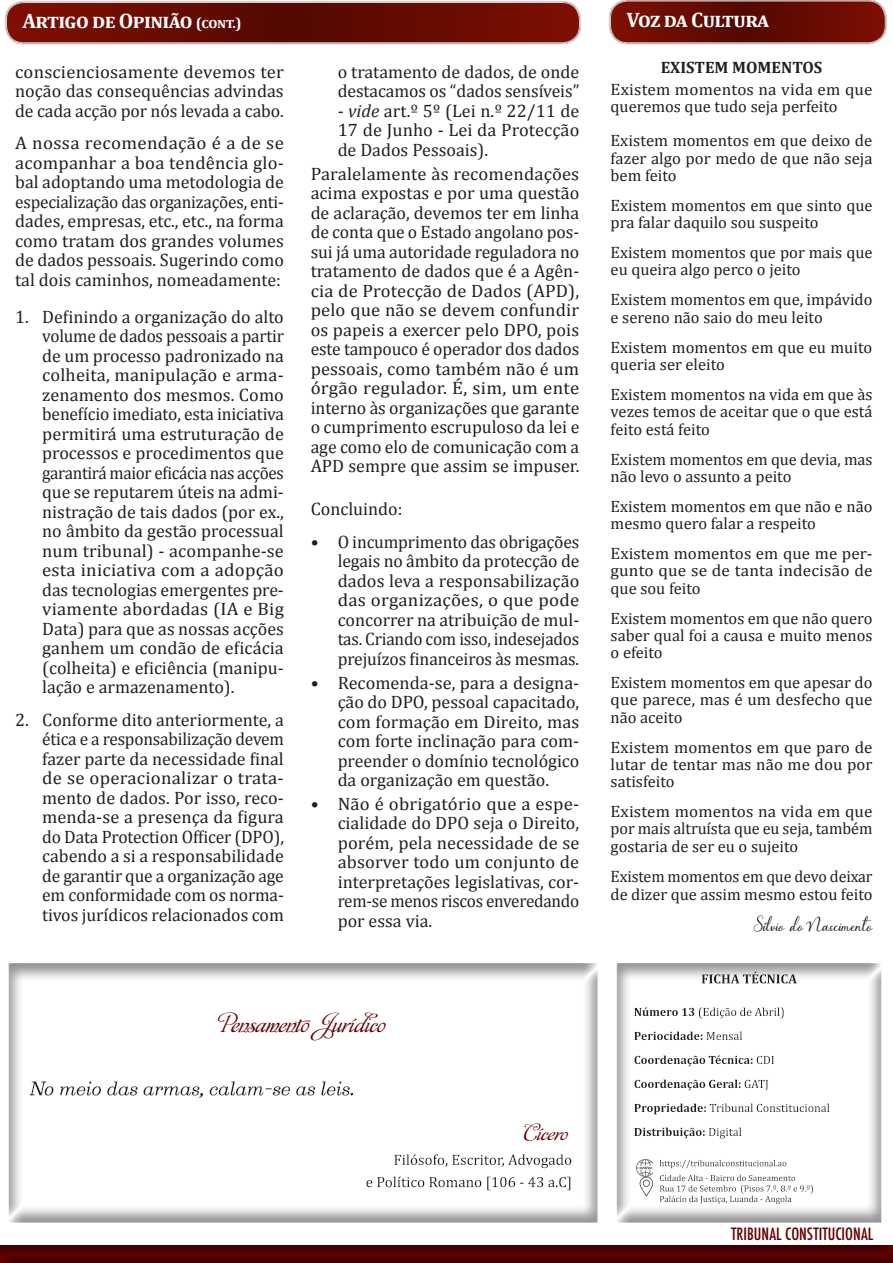
<style>
.page{position:relative;width:893px;height:1263px;background:#fff}
.page>*{position:absolute;margin:0;border:0;box-sizing:border-box;transform-origin:0 0}
.t1{font:700 21px "Cambria";letter-spacing:-.03em;color:#fff}
.t2{font:21px "Affair";color:#600}
.t3{font:18px/19.5px "Cambria";color:#231f20;text-align:justify}
.t4{font:18px/19.5px "Cambria";color:#231f20;text-align:justify;scale:1.05 1}
.t5{font:18px/19.5px "Cambria";color:#231f20;text-align:justify;scale:1.04 1}
.t6{font:18px "Affair";color:#600;scale:1.05 1}
.t7{font:16.5px/17.2px "Cambria";color:#231f20}
.t8{font:16.5px/17.2px "Cambria";color:#231f20;scale:1.04 1}
.t9{font:500 condensed 16.5px "Futura";color:#600}
.t10{font:700 16.5px "Cambria";color:#231f20}
.t11{font:12px "Bluebell";color:#231f20}
.s1{font-size:15px}
.s2{font-style:italic}
</style>
<div class="page">
<div style="left:0;top:1245px;width:893px;height:18px;background:#231f20;opacity:.5"></div>
<svg style="left:6px;top:2px;width:574px;height:41px;background:#6a0e04"></svg>
<div style="left:5px;top:1px;width:576px;height:43px;border:1px solid #cfd0d2;border-radius:19px"></div>
<div style="left:6px;top:2px;width:574px;height:41px;border:1px solid #cfd0d2;border-radius:17px"></div>
<div style="left:612px;top:962px;width:281px;height:262px;background:#231f20;opacity:.5"></div>
<img style="left:635px;top:1158px;width:18px;height:16px">
<img style="left:634px;top:1174px;width:23px;height:25px">
<svg style="left:610px;top:0;width:276px;height:43px;background:#6c1208"></svg>
<div style="left:609px;top:0;width:278px;height:44px;border:1px solid #cfd0d2;border-radius:19px"></div>
<div style="left:610px;top:1px;width:275px;height:42px;border:1px solid #cfd0d2;border-radius:17px"></div>
<div style="left:6px;top:949px;width:607px;height:276px;background:#231f20;opacity:.5"></div>
<p class="t1" style="left:23px;top:7px;width:221px">Artigo de Opinião <span class="s1">(cont.)</span></p>
<p class="t5" style="left:15px;top:62px;width:260px">conscienciosamente devemos ter noção das consequências advindas de cada acção por nós levada a cabo.</p>
<p class="t4" style="left:15px;top:133px;width:257px">A nossa recomendação é a de se acompanhar a boa tendência glo&shy;bal adoptando uma metodologia de especialização das organizações, enti&shy;dades, empresas, etc., etc., na forma como tratam dos grandes volumes de dados pessoais. Sugerindo como tal dois caminhos, nomeadamente:</p>
<p class="t3" style="left:42px;top:307px;width:243px;text-indent:-27px">1. Definindo a organização do alto volume de dados pessoais a partir de um processo padronizado na colheita, manipulação e arma&shy;zenamento dos mesmos. Como benefício imediato, esta iniciativa permitirá uma estruturação de processos e procedimentos que garantirá maior eficácia nas acções que se reputarem úteis na admi&shy;nistração de tais dados (por ex., no âmbito da gestão processual num tribunal) - acompanhe-se esta iniciativa com a adopção das tecnologias emergentes pre&shy;viamente abordadas (IA e Big Data) para que as nossas acções ganhem um condão de eficácia (colheita) e eficiência (manipu&shy;lação e armazenamento).</p>
<p class="t3" style="left:42px;top:710px;width:243px;text-indent:-27px">2. Conforme dito anteriormente, a ética e a responsabilização devem fazer parte da necessidade final de se operacionalizar o trata&shy;mento de dados. Por isso, reco&shy;menda-se a presença da figura do Data Protection Officer (DPO), cabendo a si a responsabilidade de garantir que a organização age em conformidade com os norma&shy;tivos jurídicos relacionados com</p>
<p class="t3" style="left:338px;top:62px;width:243px">o tratamento de dados, de onde destacamos os “dados sensíveis”</p>
<p class="t3" style="left:338px;top:101px;width:243px">- <span class="s2">vide</span> art.º 5º (Lei n.º 22/11 de 17 de Junho - Lei da Protecção de Dados Pessoais).</p>
<p class="t3" style="left:311px;top:164px;width:270px">Paralelamente às recomendações acima expostas e por uma questão de aclaração, devemos ter em linha de conta que o Estado angolano pos&shy;sui já uma autoridade reguladora no tratamento de dados que é a Agên&shy;cia de Protecção de Dados (APD), pelo que não se devem confundir os papeis a exercer pelo DPO, pois este tampouco é operador dos dados pessoais, como também não é um órgão regulador. É, sim, um ente interno às organizações que garante o cumprimento escrupuloso da lei e age como elo de comunicação com a APD sempre que assim se impuser.</p>
<p class="t3" style="left:311px;top:499px;width:93px">Concluindo:</p>
<p class="t3" style="left:338px;top:532px;width:243px;text-indent:-27px">• O incumprimento das obrigações legais no âmbito da protecção de dados leva a responsabilização das organizações, o que pode concorrer na atribuição de mul&shy;tas. Criando com isso, indesejados prejuízos financeiros às mesmas.</p>
<p class="t3" style="left:338px;top:673px;width:243px;text-indent:-27px">• Recomenda-se, para a designa&shy;ção do DPO, pessoal capacitado, com formação em Direito, mas com forte inclinação para com&shy;preender o domínio tecnológico da organização em questão.</p>
<p class="t3" style="left:338px;top:794px;width:243px;text-indent:-27px">• Não é obrigatório que a espe&shy;cialidade do DPO seja o Direito, porém, pela necessidade de se absorver todo um conjunto de interpretações legislativas, cor&shy;rem-se menos riscos enveredando por essa via.</p>
<p class="t1" style="left:627px;top:5px;width:143px">Voz da Cultura</p>
<p class="t10" style="left:661px;top:56px;width:163px">EXISTEM MOMENTOS</p>
<p class="t8" style="left:611px;top:81px;width:253px">Existem momentos na vida em que queremos que tudo seja perfeito</p>
<p class="t7" style="left:611px;top:132px;width:263px;text-align:justify">Existem momentos em que deixo de fazer algo por medo de que não seja bem feito</p>
<p class="t7" style="left:611px;top:197px;width:263px">Existem momentos em que sinto que pra falar daquilo sou suspeito</p>
<p class="t7" style="left:611px;top:244px;width:263px">Existem momentos que por mais que eu queira algo perco o jeito</p>
<p class="t7" style="left:611px;top:291px;width:263px">Existem momentos em que, impávido e sereno não saio do meu leito</p>
<p class="t7" style="left:611px;top:338px;width:263px">Existem momentos em que eu muito queria ser eleito</p>
<p class="t7" style="left:611px;top:386px;width:263px;text-align:justify">Existem momentos na vida em que às vezes temos de aceitar que o que está feito está feito</p>
<p class="t7" style="left:611px;top:450px;width:263px">Existem momentos em que devia, mas não levo o assunto a peito</p>
<p class="t7" style="left:611px;top:497px;width:263px">Existem momentos em que não e não mesmo quero falar a respeito</p>
<p class="t7" style="left:611px;top:545px;width:263px;text-align:justify">Existem momentos em que me per&shy;gunto que se de tanta indecisão de que sou feito</p>
<p class="t7" style="left:611px;top:609px;width:263px;text-align:justify">Existem momentos em que não quero saber qual foi a causa e muito menos o efeito</p>
<p class="t7" style="left:611px;top:674px;width:263px;text-align:justify">Existem momentos em que apesar do que parece, mas é um desfecho que não aceito</p>
<p class="t7" style="left:611px;top:738px;width:263px;text-align:justify">Existem momentos em que paro de lutar de tentar mas não me dou por satisfeito</p>
<p class="t8" style="left:611px;top:803px;width:253px;text-align:justify">Existem momentos na vida em que por mais altruísta que eu seja, também gostaria de ser eu o sujeito</p>
<p class="t7" style="left:611px;top:867px;width:263px;line-height:18px">Existem momentos em que devo deixar de dizer que assim mesmo estou feito</p>
<p class="t11" style="left:754px;top:920px;width:120px">Sílvio do Nascimento</p>
<p class="t2" style="left:221px;top:1012px;width:166px">Pensamento Jurídico</p>
<p class="t6" style="left:524px;top:1123px;width:43px">Cícero</p>
<p class="t9" style="left:731px;top:1224px;width:144px">TRIBUNAL CONSTITUCIONAL</p>
</div>
